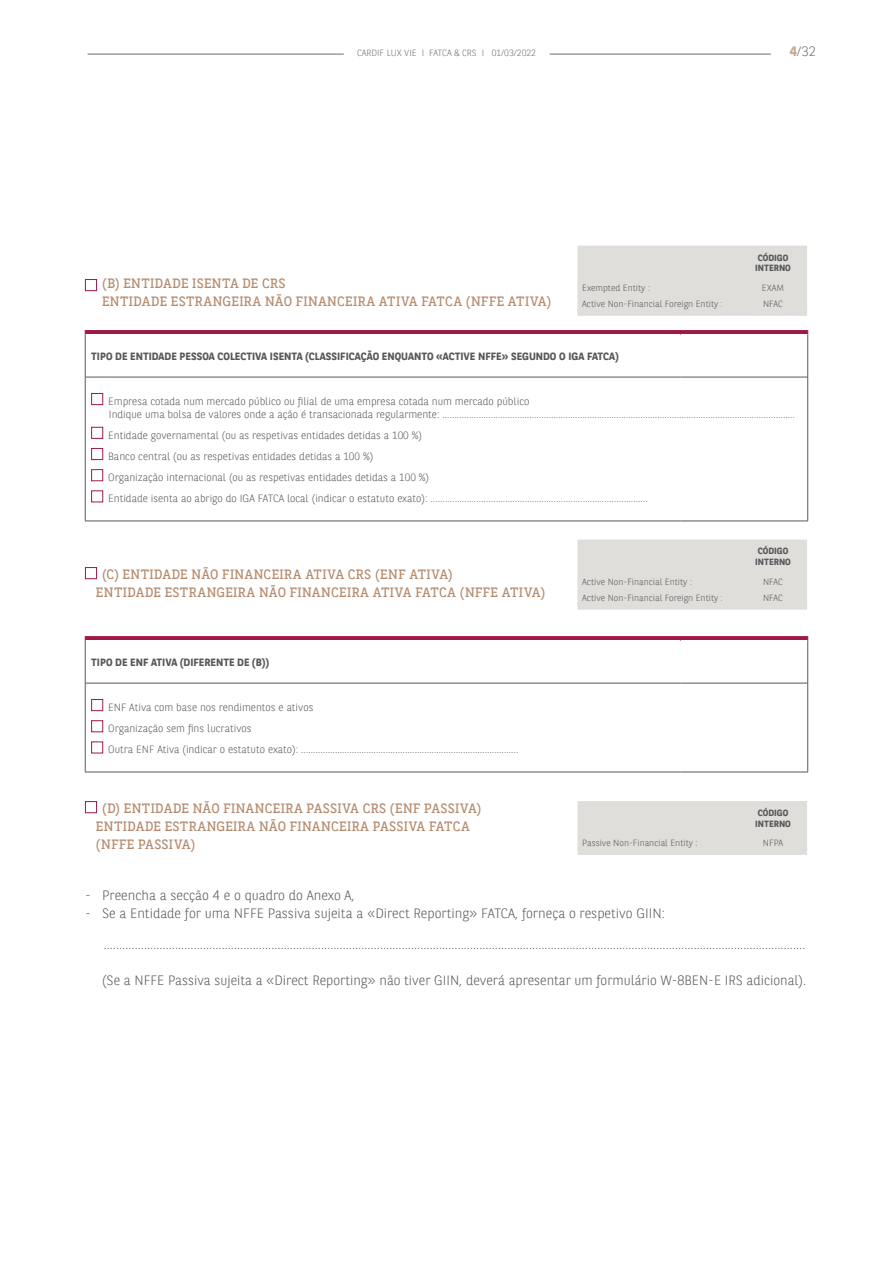
<style>
.page{position:relative;width:893px;height:1263px;background:#fff}
.page>*{position:absolute;margin:0;border:0;box-sizing:border-box;transform-origin:0 0}
.Titre_2{font:13.5px "BNPP Slab Serif";letter-spacing:.025em;color:#b58c70}
.Body{font:300 13.5px "BNPP Sans";color:#57585a}
.t1{font:300 13.5px "BNPP Sans";color:#6c6d70}
.Tableau_Body{font:300 10.5px "BNPP Sans";color:#57585a}
.Tableau_Titre_1{font:700 10.5px "BNPP Sans";color:#57585a}
.Tableau_Body-2{font:300 9px "BNPP Sans";color:#57585a}
.Tableau_Titre_1-2{font:700 9px/10.8px "BNPP Sans";color:#57585a}
.t2{font:300 9px "BNPP Sans";color:#6c6d70}
.s1{font-weight:700;color:#c8a992}
</style>
<div class="page">
<hr style="left:88px;top:54px;width:256px;height:1px;background:#6c6d70">
<hr style="left:550px;top:54px;width:221px;height:1px;background:#6c6d70">
<div style="left:85px;top:279px;width:12px;height:12px;border:1px solid #a01846"></div>
<svg style="left:85px;top:330px;width:723px;height:5px"></svg>
<hr style="left:85px;top:335px;width:1px;height:42px;background:#57585a">
<hr style="left:807px;top:335px;width:1px;height:42px;background:#57585a">
<hr style="left:85px;top:377px;width:595px;height:1px;background:#57585a">
<hr style="left:85px;top:377px;width:1px;height:144px;background:#57585a">
<hr style="left:680px;top:377px;width:128px;height:1px;background:#57585a">
<hr style="left:807px;top:377px;width:1px;height:144px;background:#57585a">
<hr style="left:85px;top:521px;width:595px;height:1px;background:#57585a">
<hr style="left:680px;top:521px;width:128px;height:1px;background:#57585a">
<div style="left:91px;top:393px;width:12px;height:12px;border:1px solid #a01846"></div>
<div style="left:91px;top:427px;width:12px;height:12px;border:1px solid #a01846"></div>
<div style="left:91px;top:448px;width:12px;height:12px;border:1px solid #a01846"></div>
<div style="left:91px;top:469px;width:12px;height:12px;border:1px solid #a01846"></div>
<div style="left:91px;top:490px;width:12px;height:12px;border:1px solid #a01846"></div>
<div style="left:85px;top:567px;width:12px;height:12px;border:1px solid #a01846"></div>
<svg style="left:85px;top:636px;width:723px;height:5px"></svg>
<hr style="left:85px;top:641px;width:1px;height:42px;background:#57585a">
<hr style="left:807px;top:641px;width:1px;height:42px;background:#57585a">
<hr style="left:85px;top:683px;width:595px;height:1px;background:#57585a">
<hr style="left:85px;top:683px;width:1px;height:89px;background:#57585a">
<hr style="left:680px;top:683px;width:128px;height:1px;background:#57585a">
<hr style="left:807px;top:683px;width:1px;height:89px;background:#57585a">
<hr style="left:85px;top:772px;width:595px;height:1px;background:#57585a">
<hr style="left:680px;top:772px;width:128px;height:1px;background:#57585a">
<div style="left:91px;top:699px;width:12px;height:12px;border:1px solid #a01846"></div>
<div style="left:91px;top:720px;width:12px;height:12px;border:1px solid #a01846"></div>
<div style="left:91px;top:741px;width:12px;height:12px;border:1px solid #a01846"></div>
<div style="left:85px;top:801px;width:12px;height:12px;border:1px solid #a01846"></div>
<div style="left:577px;top:246px;width:230px;height:62px;background:#e0deda"></div>
<div style="left:577px;top:308px;width:162px;height:8px;background:#e0deda"></div>
<div style="left:739px;top:308px;width:68px;height:8px;background:#e0deda"></div>
<div style="left:577px;top:539px;width:230px;height:63px;background:#e0deda"></div>
<div style="left:577px;top:602px;width:162px;height:8px;background:#e0deda"></div>
<div style="left:739px;top:602px;width:68px;height:8px;background:#e0deda"></div>
<div style="left:577px;top:801px;width:230px;height:46px;background:#e0deda"></div>
<div style="left:577px;top:847px;width:162px;height:8px;background:#e0deda"></div>
<div style="left:739px;top:847px;width:68px;height:8px;background:#e0deda"></div>
<p class="t2" style="left:357px;top:46px;width:180px">CARDIF LUX VIE I FATCA &amp; CRS I 01/03/2022</p>
<p class="t1" style="left:790px;top:42px;width:28px"><span class="s1">4</span>/32</p>
<p class="Titre_2" style="left:102px;top:274px;width:185px">(B) ENTIDADE ISENTA DE CRS</p>
<p class="Titre_2" style="left:102px;top:292px;width:451px">ENTIDADE ESTRANGEIRA NÃO FINANCEIRA ATIVA FATCA (NFFE ATIVA)</p>
<p class="Tableau_Titre_1-2" style="left:755px;top:252px;width:37px">CÓDIGO<br>INTERNO</p>
<p class="Tableau_Body-2" style="left:582px;top:282px;width:69px">Exempted Entity :</p>
<p class="Tableau_Body-2" style="left:762px;top:282px;width:24px">EXAM</p>
<p class="Tableau_Body-2" style="left:582px;top:298px;width:142px">Active Non-Financial Foreign Entity :</p>
<p class="Tableau_Body-2" style="left:763px;top:298px;width:22px">NFAC</p>
<p class="Tableau_Titre_1" style="left:91px;top:349px;width:529px">TIPO DE ENTIDADE PESSOA COLECTIVA ISENTA (CLASSIFICAÇÃO ENQUANTO «ACTIVE NFFE» SEGUNDO O IGA FATCA)</p>
<p class="Tableau_Body" style="left:108px;top:394px;width:423px">Empresa cotada num mercado público ou filial de uma empresa cotada num mercado público</p>
<p class="Tableau_Body" style="left:109px;top:407px;width:688px">Indique uma bolsa de valores onde a ação é transacionada regularmente: ..................................................................................................................................................</p>
<p class="Tableau_Body" style="left:108px;top:428px;width:315px">Entidade governamental (ou as respetivas entidades detidas a 100 %)</p>
<p class="Tableau_Body" style="left:108px;top:449px;width:267px">Banco central (ou as respetivas entidades detidas a 100 %)</p>
<p class="Tableau_Body" style="left:108px;top:470px;width:322px">Organização internacional (ou as respetivas entidades detidas a 100 %)</p>
<p class="Tableau_Body" style="left:108px;top:491px;width:541px">Entidade isenta ao abrigo do IGA FATCA local (indicar o estatuto exato): ..........................................................................................</p>
<p class="Titre_2" style="left:102px;top:565px;width:352px">(C) ENTIDADE NÃO FINANCEIRA ATIVA CRS (ENF ATIVA)</p>
<p class="Titre_2" style="left:96px;top:583px;width:451px">ENTIDADE ESTRANGEIRA NÃO FINANCEIRA ATIVA FATCA (NFFE ATIVA)</p>
<p class="Tableau_Titre_1" style="left:91px;top:655px;width:179px">TIPO DE ENF ATIVA (DIFERENTE DE (B))</p>
<p class="Tableau_Body" style="left:108px;top:700px;width:207px">ENF Ativa com base nos rendimentos e ativos</p>
<p class="Tableau_Body" style="left:108px;top:721px;width:145px">Organização sem fins lucrativos</p>
<p class="Tableau_Body" style="left:108px;top:742px;width:412px">Outra ENF Ativa (indicar o estatuto exato): ..........................................................................................</p>
<p class="Tableau_Titre_1-2" style="left:755px;top:545px;width:37px">CÓDIGO<br>INTERNO</p>
<p class="Tableau_Body-2" style="left:582px;top:576px;width:111px">Active Non-Financial Entity :</p>
<p class="Tableau_Body-2" style="left:763px;top:576px;width:22px">NFAC</p>
<p class="Tableau_Body-2" style="left:582px;top:592px;width:142px">Active Non-Financial Foreign Entity :</p>
<p class="Tableau_Body-2" style="left:763px;top:592px;width:22px">NFAC</p>
<p class="Titre_2" style="left:102px;top:799px;width:381px">(D) ENTIDADE NÃO FINANCEIRA PASSIVA CRS (ENF PASSIVA)</p>
<p class="Titre_2" style="left:96px;top:817px;width:375px">ENTIDADE ESTRANGEIRA NÃO FINANCEIRA PASSIVA FATCA</p>
<p class="Titre_2" style="left:96px;top:835px;width:101px">(NFFE PASSIVA)</p>
<p class="Body" style="left:85px;top:886px;width:271px">- Preencha a secção 4 e o quadro do Anexo A,</p>
<p class="Body" style="left:85px;top:904px;width:581px">- Se a Entidade for uma NFFE Passiva sujeita a «Direct Reporting» FATCA, forneça o respetivo GIIN:</p>
<p class="Tableau_Titre_1-2" style="left:755px;top:807px;width:37px">CÓDIGO<br>INTERNO</p>
<p class="Tableau_Body-2" style="left:582px;top:837px;width:117px">Passive Non-Financial Entity :</p>
<p class="Tableau_Body-2" style="left:763px;top:837px;width:22px">NFPA</p>
<p class="Body" style="left:102px;top:971px;width:706px">(Se a NFFE Passiva sujeita a «Direct Reporting» não tiver GIIN, deverá apresentar um formulário W-8BEN-E IRS adicional).</p>
</div>
